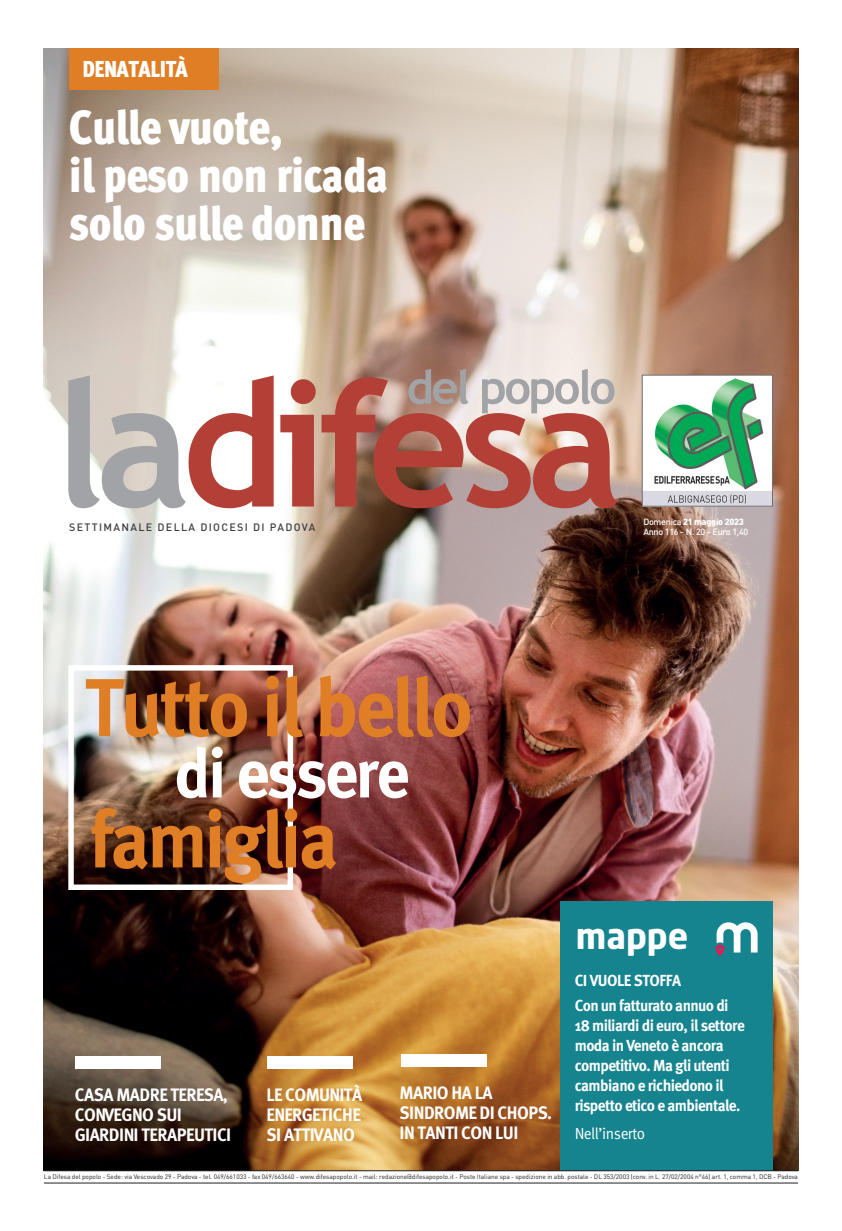
<style>
.page{position:relative;width:842px;height:1231px;background:#fff}
.page>*{position:absolute;margin:0;border:0;box-sizing:border-box;transform-origin:0 0}
.TITOLO_100_pt_bold{font:700 82px "FF Meta Pro";letter-spacing:-.04em;color:#e07e26;scale:.95 1}
.TITOLO_100_pt_bold-2{font:700 80px "FF Meta Pro";letter-spacing:-.04em;color:#e07e26;scale:.95 1}
.TITOLO_100_pt_bold-3{font:700 69px "FF Meta Pro";letter-spacing:-.045em;color:#fff;scale:.95 1}
.TITOLO_48_pt_-_BIANC{font:900 condensed 48px "FF Meta Pro";letter-spacing:-.015em;color:#fff}
.TITOLO_22_pt_-_Artic{font:35px "Neo Sans Bold TR";color:#fff}
.TITOLO_20_pt_-_BIANC{font:900 condensed 23px "FF Meta Pro";letter-spacing:-.02em;color:#fff}
.TITOLO_18_pt_-_BIANC{font:700 18px/20px "FF Meta Pro";letter-spacing:-.03em;color:#fff;scale:.95 1}
.TITOLO_18_pt_-_BIANC-2{font:700 16px/20px "FF Meta Pro";letter-spacing:-.035em;color:#fff;scale:.95 1}
.TITOLO_18_pt_-_BIANC-3{font:16px "FF Meta Pro";letter-spacing:-.03em;color:#fff;scale:.95 1}
.t1{font:500 10.6px "DIN Pro";letter-spacing:.125em;color:#3e3e3f}
.t2{font:500 9px "DIN Pro";letter-spacing:-.03em;color:#fff}
.t3{font:900 9px "DIN Pro";letter-spacing:-.03em;color:#fff}
.t4{font:6.5px "DIN Pro";color:#231f20}
.s1{font-weight:500}
</style>
<div class="page">
<img style="left:44px;top:48px;width:754px;height:1122px">
<img style="left:644px;top:377px;width:126px;height:127px">
<div style="left:642px;top:375px;width:130px;height:131px;border:1px solid #6c6d70"></div>
<svg style="left:280px;top:377px;width:337px;height:131px;background:#ba7166"></svg>
<svg style="left:68px;top:375px;width:206px;height:133px"></svg>
<svg style="left:408px;top:369px;width:207px;height:44px;background:#c9beb9"></svg>
<div style="left:68px;top:665px;width:225px;height:224px;border:5px solid #fff"></div>
<div style="left:69px;top:48px;width:150px;height:42px;background:#e07e26"></div>
<div style="left:401px;top:1054px;width:86px;height:12px;background:#fff"></div>
<div style="left:267px;top:1056px;width:86px;height:12px;background:#fff"></div>
<div style="left:75px;top:1056px;width:86px;height:12px;background:#fff"></div>
<div style="left:560px;top:901px;width:213px;height:269px;background:#15848f"></div>
<svg style="left:716px;top:922px;width:41px;height:34px"></svg>
<hr style="left:44px;top:1182px;width:754px;height:1px;background:#231f20">
<hr style="left:44px;top:1170px;width:754px;height:1px;background:#231f20">
<p class="TITOLO_20_pt_-_BIANC" style="left:82px;top:51px;width:107px">DENATALITÀ</p>
<p class="TITOLO_48_pt_-_BIANC" style="left:69px;top:89px;width:216px">Culle vuote,</p>
<p class="TITOLO_48_pt_-_BIANC" style="left:69px;top:137px;width:321px">il peso non ricada</p>
<p class="TITOLO_48_pt_-_BIANC" style="left:69px;top:185px;width:298px">solo sulle donne</p>
<p class="t1" style="left:69px;top:520px;width:248px">SETTIMANALE DELLA DIOCESI DI PADOVA</p>
<p class="t3" style="left:643px;top:515px;width:102px"><span class="s1">Domenica</span> 21 maggio 2023</p>
<p class="t2" style="left:643px;top:525px;width:107px">Anno 116 - N. 20 - Euro 1,40</p>
<p class="TITOLO_100_pt_bold" style="left:85px;top:643px;width:410px">Tutto il bello</p>
<p class="TITOLO_100_pt_bold-3" style="left:174px;top:719px;width:250px">di essere</p>
<p class="TITOLO_100_pt_bold-2" style="left:90px;top:777px;width:263px">famiglia</p>
<p class="TITOLO_18_pt_-_BIANC" style="left:75px;top:1082px;width:163px">CASA MADRE TERESA,</p>
<p class="TITOLO_18_pt_-_BIANC" style="left:75px;top:1102px;width:166px">CONVEGNO SUI<br>GIARDINI TERAPEUTICI</p>
<p class="TITOLO_18_pt_-_BIANC" style="left:266px;top:1082px;width:102px">LE COMUNITÀ<br>ENERGETICHE</p>
<p class="TITOLO_18_pt_-_BIANC" style="left:266px;top:1122px;width:95px">SI ATTIVANO</p>
<p class="TITOLO_18_pt_-_BIANC" style="left:399px;top:1081px;width:162px">MARIO HA LA<br>SINDROME DI CHOPS.</p>
<p class="TITOLO_18_pt_-_BIANC" style="left:399px;top:1121px;width:127px">IN TANTI CON LUI</p>
<p class="TITOLO_22_pt_-_Artic" style="left:576px;top:913px;width:114px">mappe</p>
<p class="TITOLO_18_pt_-_BIANC-2" style="left:575px;top:968px;width:114px">CI VUOLE STOFFA</p>
<p class="TITOLO_18_pt_-_BIANC-2" style="left:575px;top:994px;width:181px">Con un fatturato annuo di<br>18 miliardi di euro, il settore moda in Veneto è ancora competitivo. Ma gli utenti cambiano e richiedono il rispetto etico e ambientale.</p>
<p class="TITOLO_18_pt_-_BIANC-3" style="left:575px;top:1121px;width:76px">Nell’inserto</p>
<p class="t4" style="left:44px;top:1172px;width:755px">La Difesa del popolo - Sede: via Vescovado 29 - Padova - tel. 049/661033 - fax 049/663640 - www.difesapopolo.it - mail: redazione@difesapopolo.it - Poste Italiane spa - spedizione in abb. postale - DL 353/2003 (conv. in L. 27/02/2004 n°46) art. 1, comma 1, DCB - Padova</p>
</div>
